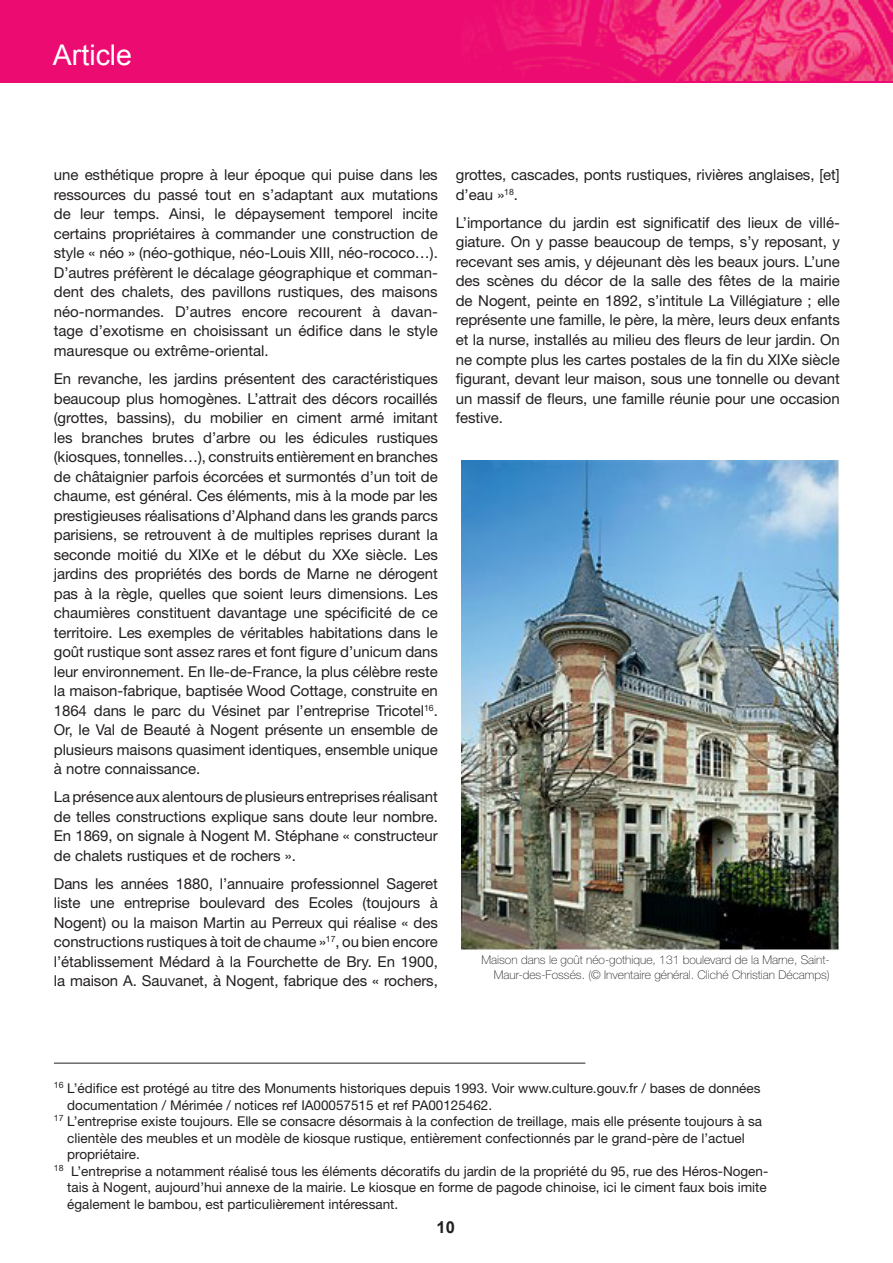
<style>
.page{position:relative;width:893px;height:1263px;background:#fff}
.page>*{position:absolute;margin:0;border:0;box-sizing:border-box;transform-origin:0 0}
.t1{font:28.5px "Arial";color:#fff}
.t2{font:700 16.5px "Arial";color:#231f20}
.TEXTE{font:15px/19.5px "Helvetica Neue";letter-spacing:-.005em;color:#231f20;text-align:justify}
.t3{font:13.5px/16.5px "Helvetica Neue";color:#231f20}
.L2GENDES{font:100 12px/15px "Helvetica Neue";color:#231f20;text-align:right}
</style>
<div class="page">
<div style="left:0;top:0;width:892px;height:82px;background:#ec0b71"></div>
<img style="left:488px;top:0;width:404px;height:81px">
<hr style="left:892px;top:0;width:1px;height:82px;background:#ec0b71">
<img style="left:461px;top:460px;width:378px;height:491px">
<hr style="left:54px;top:1063px;width:531px;height:1px;background:#231f20">
<h1 class="t1" style="left:53px;top:37px;width:81px">Article</h1>
<p class="TEXTE" style="left:54px;top:165px;width:385px">une esthétique propre à leur époque qui puise dans les ressources du passé tout en s’adaptant aux mutations de leur temps. Ainsi, le dépaysement temporel incite certains propriétaires à commander une construction de style « néo » (néo-gothique, néo-Louis XIII, néo-rococo…).<br>D’autres préfèrent le décalage géographique et comman&shy;dent des chalets, des pavillons rustiques, des maisons néo-normandes. D’autres encore recourent à davan&shy;tage d’exotisme en choisissant un édifice dans le style mauresque ou extrême-oriental.</p>
<p class="TEXTE" style="left:54px;top:369px;width:386px">En revanche, les jardins présentent des caractéristiques beaucoup plus homogènes. L’attrait des décors rocaillés (grottes, bassins), du mobilier en ciment armé imitant les branches brutes d’arbre ou les édicules rustiques (kiosques, tonnelles…), construits entièrement en branches de châtaignier parfois écorcées et surmontés d’un toit de chaume, est général. Ces éléments, mis à la mode par les prestigieuses réalisations d’Alphand dans les grands parcs parisiens, se retrouvent à de multiples reprises durant la seconde moitié du XIXe et le début du XXe siècle. Les jardins des propriétés des bords de Marne ne dérogent pas à la règle, quelles que soient leurs dimensions. Les chaumières constituent davantage une spécificité de ce territoire. Les exemples de véritables habitations dans le goût rustique sont assez rares et font figure d’unicum dans leur environnement. En Ile-de-France, la plus célèbre reste la maison-fabrique, baptisée Wood Cottage, construite en 1864 dans le parc du Vésinet par l’entreprise Tricotel<sup>16</sup>.<br>Or, le Val de Beauté à Nogent présente un ensemble de plusieurs maisons quasiment identiques, ensemble unique à notre connaissance.</p>
<p class="TEXTE" style="left:54px;top:787px;width:385px">La présence aux alentours de plusieurs entreprises réalisant de telles constructions explique sans doute leur nombre.<br>En 1869, on signale à Nogent M. Stéphane « constructeur de chalets rustiques et de rochers ».</p>
<p class="TEXTE" style="left:54px;top:873px;width:385px">Dans les années 1880, l’annuaire professionnel Sageret liste une entreprise boulevard des Ecoles (toujours à Nogent) ou la maison Martin au Perreux qui réalise « des constructions rustiques à toit de chaume »<sup>17</sup>, ou bien encore l’établissement Médard à la Fourchette de Bry. En 1900, la maison A. Sauvanet, à Nogent, fabrique des « rochers,</p>
<p class="TEXTE" style="left:456px;top:165px;width:385px">grottes, cascades, ponts rustiques, rivières anglaises, [et] d’eau »<sup>18</sup>.</p>
<p class="TEXTE" style="left:456px;top:213px;width:385px">L’importance du jardin est significatif des lieux de villé&shy;giature. On y passe beaucoup de temps, s’y reposant, y recevant ses amis, y déjeunant dès les beaux jours. L’une des scènes du décor de la salle des fêtes de la mairie de Nogent, peinte en 1892, s’intitule La Villégiature ; elle représente une famille, le père, la mère, leurs deux enfants et la nurse, installés au milieu des fleurs de leur jardin. On ne compte plus les cartes postales de la fin du XIXe siècle figurant, devant leur maison, sous une tonnelle ou devant un massif de fleurs, une famille réunie pour une occasion festive.</p>
<p class="L2GENDES" style="left:481px;top:952px;width:350px">Maison dans le goût néo-gothique, 131 boulevard de la Marne, Saint-<br>Maur-des-Fossés. (© Inventaire général. Cliché Christian Décamps)</p>
<p class="t3" style="left:67px;top:1080px;width:695px;text-indent:-13px"><sup>16</sup> L’édifice est protégé au titre des Monuments historiques depuis 1993. Voir www.culture.gouv.fr / bases de données documentation / Mérimée / notices ref IA00057515 et ref PA00125462.</p>
<p class="t3" style="left:67px;top:1113px;width:696px;text-indent:-13px"><sup>17</sup> L’entreprise existe toujours. Elle se consacre désormais à la confection de treillage, mais elle présente toujours à sa clientèle des meubles et un modèle de kiosque rustique, entièrement confectionnés par le grand-père de l’actuel propriétaire.</p>
<p class="t3" style="left:67px;top:1162px;width:702px;text-align:justify;text-indent:-13px"><sup>18</sup> L’entreprise a notamment réalisé tous les éléments décoratifs du jardin de la propriété du 95, rue des Héros-Nogen&shy;tais à Nogent, aujourd’hui annexe de la mairie. Le kiosque en forme de pagode chinoise, ici le ciment faux bois imite également le bambou, est particulièrement intéressant.</p>
<p class="t2" style="left:437px;top:1216px;width:20px">10</p>
</div>
